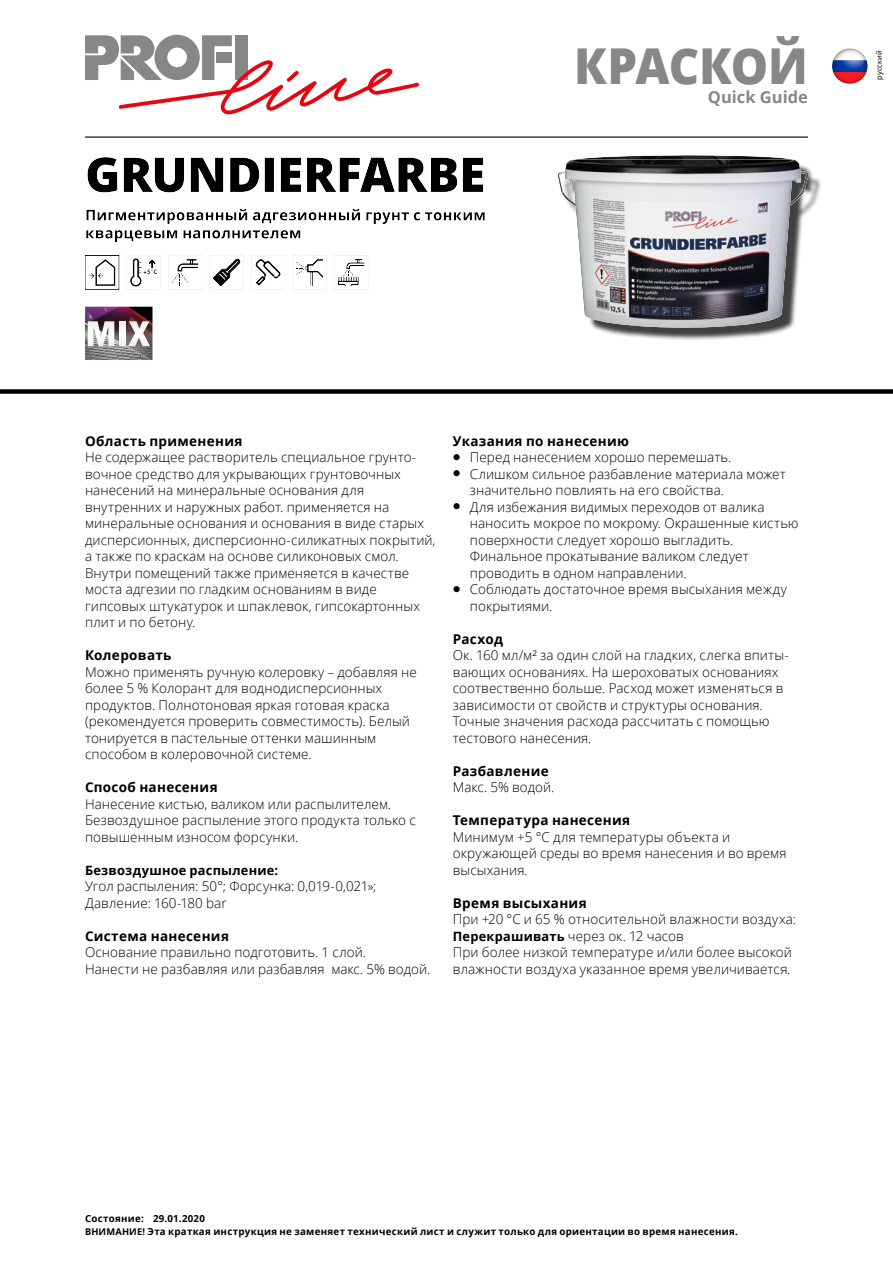
<style>
.page{position:relative;width:893px;height:1263px;background:#fff}
.page>*{position:absolute;margin:0;border:0;box-sizing:border-box;transform-origin:0 0}
.CB_AF_Kopf_WG{font:800 49.5px "Open Sans";letter-spacing:-.01em;color:#878787;scale:.95 1}
.CB_AF_Kopf_QG{font:700 16.5px "Open Sans";color:#878787}
.CB_AF_Text_Standard{font:300 13.5px/16.5px "Open Sans";letter-spacing:.005em;color:#000}
.CB_AF_Kapitel_Uebers{font:700 13.5px "Open Sans";letter-spacing:.025em;color:#000}
.CB_AF_Text_Standard-2{font:700 12.9px "Open Sans";letter-spacing:.02em;color:#000}
.CB_AF_Disclaimer{font:700 9.75px "Open Sans";letter-spacing:.03em;color:#000}
.CB_AF_Kopf_Sprache{font:7.5px "Open Sans";letter-spacing:.025em;color:#000}
.t1{font:900 6.45px "Frutiger LT";color:#000}
.s1{font-weight:400}
.s2{font-weight:700;font-size:12.9px}
.s3{font-size:9.3px}
</style>
<div class="page">
<div style="left:0;top:389px;width:893px;height:5px;background:#000"></div>
<svg style="left:85px;top:35px;width:334px;height:79px"></svg>
<svg style="left:832px;top:48px;width:35px;height:36px"></svg>
<div style="left:65px;top:127px;width:770px;height:249px;background:#000;opacity:.2"></div>
<p class="CB_AF_Kopf_WG" style="left:574px;top:28px;width:248px">КРАСКОЙ</p>
<p class="CB_AF_Kopf_QG" style="left:708px;top:86px;width:102px">Quick Guide</p>
<p class="t1" style="left:143px;top:268px;width:16px">+5<span class="s1">°</span>C</p>
<p class="CB_AF_Kapitel_Uebers" style="left:85px;top:431px;width:159px">Область применения</p>
<p class="CB_AF_Text_Standard" style="left:85px;top:448px;width:352px">Не содержащее растворитель специальное грунто&shy;вочное средство для укрывающих грунтовочных нанесений на минеральные основания для внутренних и наружных работ. применяется на минеральные основания и основания в виде старых дисперсионных, дисперсионно-силикатных покрытий, а также по краскам на основе силиконовых смол.<br>Внутри помещений также применяется в качестве моста адгезии по гладким основаниям в виде гипсовых штукатурок и шпаклевок, гипсокартонных плит и по бетону.</p>
<p class="CB_AF_Kapitel_Uebers" style="left:85px;top:646px;width:88px">Колеровать</p>
<p class="CB_AF_Text_Standard" style="left:85px;top:663px;width:333px">Можно применять ручную колеровку – добавляя не более 5 % Колорант для воднодисперсионных продуктов. Полнотоновая яркая готовая краска (рекомендуется проверить совместимость). Белый тонируется в пастельные оттенки машинным способом в колеровочной системе.</p>
<p class="CB_AF_Kapitel_Uebers" style="left:85px;top:778px;width:134px">Способ нанесения</p>
<p class="CB_AF_Text_Standard" style="left:85px;top:795px;width:332px">Нанесение кистью, валиком или распылителем.<br>Безвоздушное распыление этого продукта только с повышенным износом форсунки.</p>
<p class="CB_AF_Text_Standard-2" style="left:85px;top:861px;width:195px">Безвоздушное распыление:</p>
<p class="CB_AF_Text_Standard" style="left:85px;top:877px;width:293px">Угол распыления: 50°; Форсунка: 0,019-0,021»;<br>Давление: 160-180 bar</p>
<p class="CB_AF_Kapitel_Uebers" style="left:85px;top:926px;width:146px">Система нанесения</p>
<p class="CB_AF_Text_Standard" style="left:85px;top:943px;width:347px">Основание правильно подготовить. 1 слой.<br>Нанести не разбавляя или разбавляя макс. 5% водой.</p>
<p class="CB_AF_Kapitel_Uebers" style="left:453px;top:431px;width:178px">Указания по нанесению</p>
<p class="CB_AF_Text_Standard" style="left:470px;top:448px;width:263px">Перед нанесением хорошо перемешать.</p>
<p class="CB_AF_Text_Standard" style="left:470px;top:465px;width:317px">Слишком сильное разбавление материала может значительно повлиять на его свойства.</p>
<p class="CB_AF_Text_Standard" style="left:470px;top:498px;width:330px">Для избежания видимых переходов от валика наносить мокрое по мокрому. Окрашенные кистью поверхности следует хорошо выгладить.<br>Финальное прокатывание валиком следует проводить в одном направлении.</p>
<p class="CB_AF_Text_Standard" style="left:470px;top:580px;width:319px">Соблюдать достаточное время высыхания между покрытиями.</p>
<p class="CB_AF_Kapitel_Uebers" style="left:453px;top:629px;width:52px">Расход</p>
<p class="CB_AF_Text_Standard" style="left:453px;top:646px;width:337px">Ок. 160 мл/м² за один слой на гладких, слегка впиты&shy;вающих основаниях. На шероховатых основаниях соотвественно больше. Расход может изменяться в зависимости от свойств и структуры основания.<br>Точные значения расхода рассчитать с помощью тестового нанесения.</p>
<p class="CB_AF_Kapitel_Uebers" style="left:453px;top:761px;width:98px">Разбавление</p>
<p class="CB_AF_Text_Standard" style="left:453px;top:778px;width:103px">Макс. 5% водой.</p>
<p class="CB_AF_Kapitel_Uebers" style="left:453px;top:811px;width:179px">Температура нанесения</p>
<p class="CB_AF_Text_Standard" style="left:453px;top:828px;width:335px">Минимум +5 °C для температуры объекта и окружающей среды во время нанесения и во время высыхания.</p>
<p class="CB_AF_Kapitel_Uebers" style="left:453px;top:893px;width:135px">Время высыхания</p>
<p class="CB_AF_Text_Standard" style="left:453px;top:910px;width:345px">При +20 °C и 65 % относительной влажности воздуха:<br><span class="s2">Перекрашивать</span> через ок. 12 часов<br>При более низкой температуре и/или более высокой влажности воздуха указанное время увеличивается.</p>
<p class="CB_AF_Kopf_Sprache" style="left:874px;top:80px;width:32px;rotate:-90deg">русский</p>
<p class="CB_AF_Disclaimer" style="left:85px;top:1211px;width:60px">Состояние:</p>
<p class="CB_AF_Disclaimer" style="left:153px;top:1211px;width:54px">29.01.2020</p>
<p class="CB_AF_Disclaimer" style="left:85px;top:1225px;width:654px"><span class="s3">ВНИМАНИЕ!</span> Эта краткая инструкция не заменяет технический лист и служит только для ориентации во время нанесения.</p>
</div>
